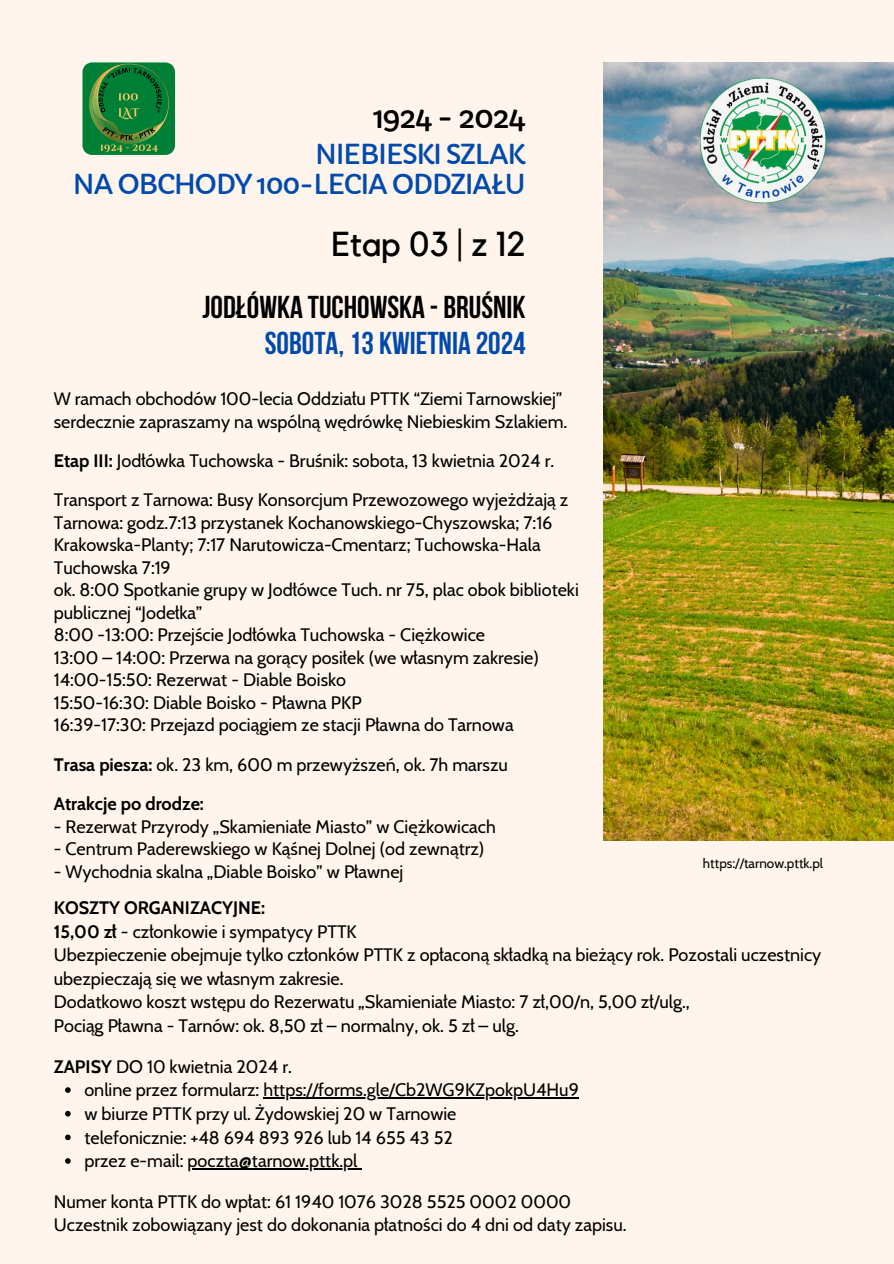
<style>
.page{position:relative;width:894px;height:1264px;background:#fff}
.page>*{position:absolute;margin:0;border:0;box-sizing:border-box;transform-origin:0 0}
.t1{font:34.5px "Kollektif";color:#000}
.t2{font:700 31.5px/36px "Bebas Neue";color:#000;text-align:right}
.t3{font:30px "Capriola";letter-spacing:-.055em;color:#000}
.t4{font:27px/30.3px "Capriola";letter-spacing:-.055em;color:#004aad;text-align:right}
.t5{font:18px/22.5px "Cabin";color:#000}
.t6{font:700 18px "Cabin";color:#000}
.t7{font:13.5px "Cabin";color:#000}
.s1{color:#004aad}
.s2{font-weight:700}
</style>
<div class="page">
<div style="left:0;top:0;width:893px;height:1263px;background:#fff5ec"></div>
<img style="left:603px;top:62px;width:290px;height:778px">
<img style="left:82px;top:62px;width:93px;height:93px">
<img style="left:684px;top:62px;width:157px;height:157px">
<svg style="left:65px;top:1087px;width:6px;height:5px"></svg>
<hr style="left:263px;top:1097px;width:316px;height:1px;background:#000">
<svg style="left:65px;top:1110px;width:6px;height:6px"></svg>
<svg style="left:65px;top:1134px;width:6px;height:6px"></svg>
<svg style="left:65px;top:1158px;width:6px;height:5px"></svg>
<hr style="left:187px;top:1168px;width:170px;height:1px;background:#000">
<h3 class="t3" style="left:372px;top:99px;width:154px">1924 - 2024</h3>
<h3 class="t4" style="left:72px;top:139px;width:454px">NIEBIESKI SZLAK<br>NA OBCHODY 100-LECIA ODDZIAŁU</h3>
<p class="t1" style="left:331px;top:228px;width:196px">Etap 03 | z 12</p>
<h1 class="t2" style="left:202px;top:292px;width:324px">JODŁÓWKA TUCHOWSKA - BRUŚNIK<br><span class="s1">SOBOTA, 13 KWIETNIA 2024</span></h1>
<h4 class="t5" style="left:54px;top:387px;width:515px">W ramach obchodów 100-lecia Oddziału PTTK “Ziemi Tarnowskiej” serdecznie zapraszamy na wspólną wędrówkę Niebieskim Szlakiem.</h4>
<h4 class="t5" style="left:54px;top:449px;width:501px"><span class="s2">Etap III:</span> Jodłówka Tuchowska - Bruśnik: sobota, 13 kwietnia 2024 r.</h4>
<h4 class="t5" style="left:54px;top:488px;width:526px">Transport z Tarnowa: Busy Konsorcjum Przewozowego wyjeżdżają z Tarnowa: godz.7:13 przystanek Kochanowskiego-Chyszowska; 7:16<br>Krakowska-Planty; 7:17 Narutowicza-Cmentarz; Tuchowska-Hala Tuchowska 7:19<br>ok. 8:00 Spotkanie grupy w Jodłówce Tuch. nr 75, plac obok biblioteki publicznej “Jodełka”<br>8:00 -13:00: Przejście Jodłówka Tuchowska - Ciężkowice<br>13:00 – 14:00: Przerwa na gorący posiłek (we własnym zakresie)<br>14:00-15:50: Rezerwat - Diable Boisko<br>15:50-16:30: Diable Boisko - Pławna PKP<br>16:39-17:30: Przejazd pociągiem ze stacji Pławna do Tarnowa</h4>
<h4 class="t5" style="left:54px;top:753px;width:455px"><span class="s2">Trasa piesza:</span> ok. 23 km, 600 m przewyższeń, ok. 7h marszu</h4>
<h4 class="t6" style="left:54px;top:792px;width:152px">Atrakcje po drodze:</h4>
<h4 class="t5" style="left:54px;top:815px;width:443px">- Rezerwat Przyrody „Skamieniałe Miasto” w Ciężkowicach</h4>
<h4 class="t5" style="left:54px;top:837px;width:432px">- Centrum Paderewskiego w Kąśnej Dolnej (od zewnątrz)</h4>
<h4 class="t5" style="left:54px;top:860px;width:351px">- Wychodnia skalna „Diable Boisko” w Pławnej</h4>
<p class="t7" style="left:702px;top:854px;width:122px">https://tarnow.pttk.pl</p>
<h4 class="t5" style="left:54px;top:895px;width:768px;line-height:23.7px"><span class="s2">KOSZTY ORGANIZACYJNE:<br>15,00 zł</span> - członkowie i sympatycy PTTK<br>Ubezpieczenie obejmuje tylko członków PTTK z opłaconą składką na bieżący rok. Pozostali uczestnicy ubezpieczają się we własnym zakresie.<br>Dodatkowo koszt wstępu do Rezerwatu „Skamieniałe Miasto: 7 zł,00/n, 5,00 zł/ulg.,<br>Pociąg Pławna - Tarnów: ok. 8,50 zł – normalny, ok. 5 zł – ulg.</h4>
<h4 class="t5" style="left:54px;top:1054px;width:239px"><span class="s2">ZAPISY</span> DO 10 kwietnia 2024 r.</h4>
<p class="t5" style="left:84px;top:1078px;width:496px">online przez formularz: https://forms.gle/Cb2WG9KZpokpU4Hu9</p>
<p class="t5" style="left:84px;top:1102px;width:373px">w biurze PTTK przy ul. Żydowskiej 20 w Tarnowie</p>
<p class="t5" style="left:84px;top:1125px;width:370px">telefonicznie: +48 694 893 926 lub 14 655 43 52</p>
<p class="t5" style="left:84px;top:1149px;width:274px">przez e-mail: poczta@tarnow.pttk.pl</p>
<h4 class="t5" style="left:54px;top:1189px;width:574px;line-height:23.7px">Numer konta PTTK do wpłat: 61 1940 1076 3028 5525 0002 0000<br>Uczestnik zobowiązany jest do dokonania płatności do 4 dni od daty zapisu.</h4>
</div>
